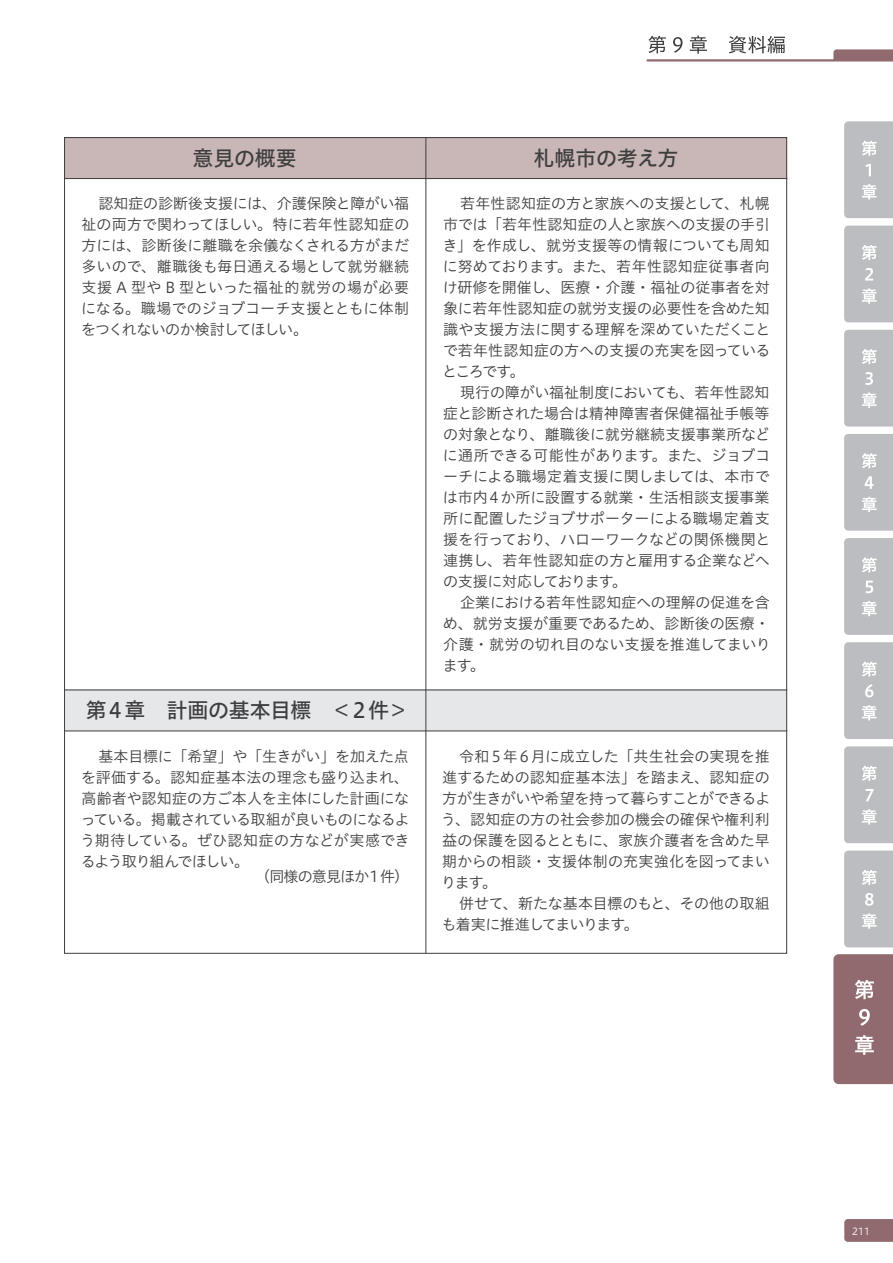
<style>
.page{position:relative;width:893px;height:1263px;background:#fff}
.page>*{position:absolute;margin:0;border:0;box-sizing:border-box;transform-origin:0 0}
.K9章表組見出し{font:21px "Hiragino UD Sans Std W5";letter-spacing:-.015em;color:#3e3e3f}
.K9章表組本文_1{font:15px/21px "Hiragino UD Sans Std W3";letter-spacing:-.015em;color:#3e3e3f;text-align:justify}
.K9章表組本文_1-2{font:15px "Hiragino UD Sans Std W3";letter-spacing:-.06em;color:#3e3e3f}
.t1{font:9.75px "Hiragino UD Sans Std W3";color:#fff}
</style>
<div class="page">
<svg style="left:844px;top:1219px;width:49px;height:23px"></svg>
<svg style="left:844px;top:226px;width:49px;height:96px;background:#c0c1c4"></svg>
<svg style="left:844px;top:330px;width:49px;height:96px;background:#c0c1c4"></svg>
<svg style="left:844px;top:434px;width:49px;height:97px;background:#c0c1c4"></svg>
<svg style="left:844px;top:538px;width:49px;height:97px;background:#c0c1c4"></svg>
<svg style="left:844px;top:642px;width:49px;height:97px;background:#c0c1c4"></svg>
<svg style="left:844px;top:746px;width:49px;height:97px;background:#c0c1c4"></svg>
<svg style="left:844px;top:850px;width:49px;height:97px;background:#c0c1c4"></svg>
<svg style="left:844px;top:121px;width:49px;height:97px;background:#c0c1c4"></svg>
<svg style="left:833px;top:954px;width:60px;height:130px;background:#987479"></svg>
<svg style="left:648px;top:36px;width:18px;height:17px"></svg>
<svg style="left:673px;top:37px;width:9px;height:16px"></svg>
<svg style="left:690px;top:36px;width:17px;height:18px"></svg>
<svg style="left:729px;top:36px;width:56px;height:17px"></svg>
<hr style="left:647px;top:59px;width:246px;height:3px;background:#906a6f">
<svg style="left:833px;top:49px;width:60px;height:11px"></svg>
<div style="left:64px;top:137px;width:723px;height:42px;background:#c9b6b7"></div>
<div style="left:64px;top:690px;width:723px;height:41px;background:#e6e7e9"></div>
<hr style="left:64px;top:178px;width:723px;height:1px;background:#3e3e3f">
<hr style="left:64px;top:690px;width:723px;height:1px;background:#3e3e3f">
<hr style="left:64px;top:730px;width:723px;height:1px;background:#3e3e3f">
<hr style="left:425px;top:137px;width:1px;height:817px;background:#3e3e3f">
<p class="K9章表組見出し" style="left:192px;top:142px;width:106px">意見の概要</p>
<p class="K9章表組見出し" style="left:533px;top:142px;width:147px">札幌市の考え方</p>
<p class="K9章表組本文_1" style="left:81px;top:192px;width:330px;text-indent:17px">認知症の診断後支援には、介護保険と障がい福祉の両方で関わってほしい。特に若年性認知症の方には、診断後に離職を余儀なくされる方がまだ多いので、離職後も毎日通える場として就労継続支援 A 型や B 型といった福祉的就労の場が必要になる。職場でのジョブコーチ支援とともに体制をつくれないのか検討してほしい。</p>
<p class="K9章表組本文_1" style="left:442px;top:192px;width:330px;text-indent:18px">若年性認知症の方と家族への支援として、札幌市では「若年性認知症の人と家族への支援の手引き」を作成し、就労支援等の情報についても周知に努めております。また、若年性認知症従事者向け研修を開催し、医療・介護・福祉の従事者を対象に若年性認知症の就労支援の必要性を含めた知識や支援方法に関する理解を深めていただくことで若年性認知症の方への支援の充実を図っているところです。</p>
<p class="K9章表組本文_1" style="left:443px;top:381px;width:329px;text-indent:17px">現行の障がい福祉制度においても、若年性認知症と診断された場合は精神障害者保健福祉手帳等の対象となり、離職後に就労継続支援事業所などに通所できる可能性があります。また、ジョブコーチによる職場定着支援に関しましては、本市では市内４か所に設置する就業・生活相談支援事業所に配置したジョブサポーターによる職場定着支援を行っており、ハローワークなどの関係機関と連携し、若年性認知症の方と雇用する企業などへの支援に対応しております。</p>
<p class="K9章表組本文_1" style="left:443px;top:591px;width:329px;text-indent:18px">企業における若年性認知症への理解の促進を含め、就労支援が重要であるため、診断後の医療・介護・就労の切れ目のない支援を推進してまいります。</p>
<p class="K9章表組見出し" style="left:86px;top:694px;width:324px">第４章　計画の基本目標　＜２件＞</p>
<p class="K9章表組本文_1" style="left:80px;top:745px;width:331px;text-indent:18px">基本目標に「希望」や「生きがい」を加えた点を評価する。認知症基本法の理念も盛り込まれ、高齢者や認知症の方ご本人を主体にした計画になっている。掲載されている取組が良いものになるよう期待している。ぜひ認知症の方などが実感できるよう取り組んでほしい。</p>
<p class="K9章表組本文_1-2" style="left:255px;top:864px;width:156px">（同様の意見ほか１件）</p>
<p class="K9章表組本文_1" style="left:441px;top:745px;width:330px;text-indent:18px">令和５年６月に成立した「共生社会の実現を推進するための認知症基本法」を踏まえ、認知症の方が生きがいや希望を持って暮らすことができるよう、認知症の方の社会参加の機会の確保や権利利益の保護を図るとともに、家族介護者を含めた早期からの相談・支援体制の充実強化を図ってまいります。</p>
<p class="K9章表組本文_1" style="left:442px;top:892px;width:330px;text-indent:18px">併せて、新たな基本目標のもと、その他の取組も着実に推進してまいります。</p>
<p class="t1" style="left:852px;top:1223px;width:19px">211</p>
</div>
